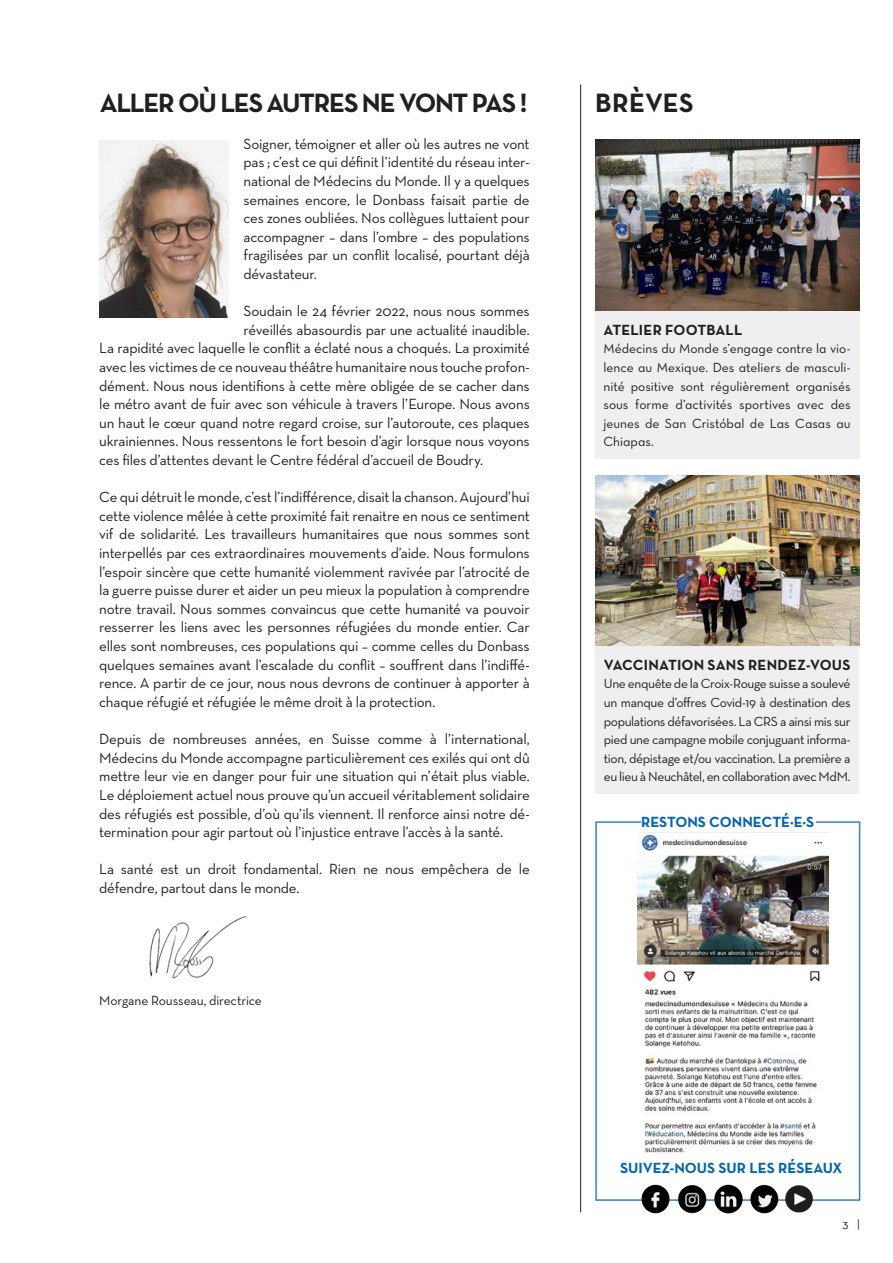
<style>
.page{position:relative;width:893px;height:1263px;background:#fff}
.page>*{position:absolute;margin:0;border:0;box-sizing:border-box;transform-origin:0 0}
.note_de_bas_de_page{font:700 27px "Neutra Text";letter-spacing:-.055em;color:#231f20}
.Titre_century_gothic{font:700 27px "Neutra Text";letter-spacing:.01em;color:#231f20}
.note_de_bas_de_page-2{font:15px/18.6px "Neutra Text";letter-spacing:-.015em;color:#231f20;text-align:justify}
.t1{font:700 15px "Neutra Text";color:#0166b3}
.Sous-titre_century_1{font:700 15px "Neutra Text";letter-spacing:.01em;color:#231f20}
.Sous-titre_century_1-2{font:13.5px/18.6px "Neutra Text";letter-spacing:-.03em;color:#231f20;text-align:justify}
.Sous-titre_century_1-3{font:13.5px/18.6px "Neutra Text Book Alt";color:#231f20;text-align:justify}
.note_de_bas_de_page-3{font:13.5px "Neutra Text";letter-spacing:-.01em;color:#231f20}
.t2{font:12px "Neutra Text";color:#231f20}
</style>
<div class="page">
<img style="left:637px;top:833px;width:191px;height:320px">
<div style="left:595px;top:643px;width:264px;height:151px;background:#ececee"></div>
<div style="left:595px;top:308px;width:264px;height:150px;background:#ececee"></div>
<hr style="left:0;top:1008px;width:1px;height:255px;background:#ececee">
<hr style="left:580px;top:85px;width:1px;height:1127px;background:#231f20">
<img style="left:149px;top:916px;width:98px;height:63px">
<img style="left:595px;top:140px;width:265px;height:170px">
<img style="left:595px;top:475px;width:264px;height:170px">
<img style="left:641px;top:1185px;width:30px;height:29px">
<img style="left:678px;top:1185px;width:28px;height:29px">
<img style="left:785px;top:1185px;width:28px;height:28px">
<img style="left:749px;top:1185px;width:29px;height:29px">
<img style="left:713px;top:1185px;width:29px;height:29px">
<img style="left:100px;top:140px;width:129px;height:177px">
<p class="note_de_bas_de_page" style="left:100px;top:86px;width:429px">ALLER OÙ LES AUTRES NE VONT PAS !</p>
<p class="note_de_bas_de_page-2" style="left:244px;top:134px;width:288px">Soigner, témoigner et aller où les autres ne vont pas ; c’est ce qui définit l’identité du réseau inter&shy;national de Médecins du Monde. Il y a quelques semaines encore, le Donbass faisait partie de ces zones oubliées. Nos collègues luttaient pour accompagner – dans l’ombre – des populations fragilisées par un conflit localisé, pourtant déjà dévastateur.</p>
<p class="note_de_bas_de_page-2" style="left:244px;top:302px;width:288px">Soudain le 24 février 2022, nous nous sommes</p>
<p class="note_de_bas_de_page-2" style="left:244px;top:320px;width:288px">réveillés abasourdis par une actualité inaudible.</p>
<p class="note_de_bas_de_page-2" style="left:99px;top:339px;width:432px">La rapidité avec laquelle le conflit a éclaté nous a choqués. La proximité</p>
<p class="note_de_bas_de_page-2" style="left:99px;top:357px;width:432px">avec les victimes de ce nouveau théâtre humanitaire nous touche profon-</p>
<p class="note_de_bas_de_page-2" style="left:99px;top:376px;width:432px">dément. Nous nous identifions à cette mère obligée de se cacher dans</p>
<p class="note_de_bas_de_page-2" style="left:99px;top:395px;width:432px">le métro avant de fuir avec son véhicule à travers l’Europe. Nous avons</p>
<p class="note_de_bas_de_page-2" style="left:99px;top:413px;width:432px">un haut le cœur quand notre regard croise, sur l’autoroute, ces plaques</p>
<p class="note_de_bas_de_page-2" style="left:99px;top:432px;width:432px">ukrainiennes. Nous ressentons le fort besoin d’agir lorsque nous voyons</p>
<p class="note_de_bas_de_page-2" style="left:99px;top:450px;width:386px">ces files d’attentes devant le Centre fédéral d’accueil de Boudry.</p>
<p class="note_de_bas_de_page-2" style="left:99px;top:488px;width:432px">Ce qui détruit le monde, c’est l’indifférence, disait la chanson. Aujourd’hui cette violence mêlée à cette proximité fait renaitre en nous ce sentiment vif de solidarité. Les travailleurs humanitaires que nous sommes sont interpellés par ces extraordinaires mouvements d’aide. Nous formulons l’espoir sincère que cette humanité violemment ravivée par l’atrocité de la guerre puisse durer et aider un peu mieux la population à comprendre notre travail. Nous sommes convaincus que cette humanité va pouvoir resserrer les liens avec les personnes réfugiées du monde entier. Car elles sont nombreuses, ces populations qui – comme celles du Donbass quelques semaines avant l’escalade du conflit – souffrent dans l’indiffé&shy;rence. A partir de ce jour, nous nous devrons de continuer à apporter à chaque réfugié et réfugiée le même droit à la protection.</p>
<p class="note_de_bas_de_page-2" style="left:99px;top:729px;width:432px">Depuis de nombreuses années, en Suisse comme à l’international, Médecins du Monde accompagne particulièrement ces exilés qui ont dû mettre leur vie en danger pour fuir une situation qui n’était plus viable.<br>Le déploiement actuel nous prouve qu’un accueil véritablement solidaire des réfugiés est possible, d’où qu’ils viennent. Il renforce ainsi notre dé&shy;termination pour agir partout où l’injustice entrave l’accès à la santé.</p>
<p class="note_de_bas_de_page-2" style="left:99px;top:860px;width:432px">La santé est un droit fondamental. Rien ne nous empêchera de le défendre, partout dans le monde.</p>
<p class="note_de_bas_de_page-3" style="left:99px;top:992px;width:164px">Morgane Rousseau, directrice</p>
<p class="Titre_century_gothic" style="left:595px;top:86px;width:100px">BRÈVES</p>
<p class="Sous-titre_century_1" style="left:603px;top:320px;width:140px">ATELIER FOOTBALL</p>
<p class="Sous-titre_century_1-3" style="left:603px;top:339px;width:249px">Médecins du Monde s’engage contre la vio&shy;lence au Mexique. Des ateliers de masculi&shy;nité positive sont régulièrement organisés sous forme d’activités sportives avec des jeunes de San Cristóbal de Las Casas au Chiapas.</p>
<p class="Sous-titre_century_1" style="left:604px;top:655px;width:248px">VACCINATION SANS RENDEZ-VOUS</p>
<p class="Sous-titre_century_1-2" style="left:604px;top:674px;width:248px">Une enquête de la Croix-Rouge suisse a soulevé un manque d’offres Covid-19 à destination des populations défavorisées. La CRS a ainsi mis sur pied une campagne mobile conjuguant informa&shy;tion, dépistage et/ou vaccination. La première a eu lieu à Neuchâtel, en collaboration avec MdM.</p>
<p class="t1" style="left:641px;top:813px;width:175px">RESTONS CONNECTÉ·E·S</p>
<p class="t1" style="left:620px;top:1158px;width:224px">SUIVEZ-NOUS SUR LES RÉSEAUX</p>
<p class="t2" style="left:843px;top:1216px;width:19px">3 |</p>
</div>
